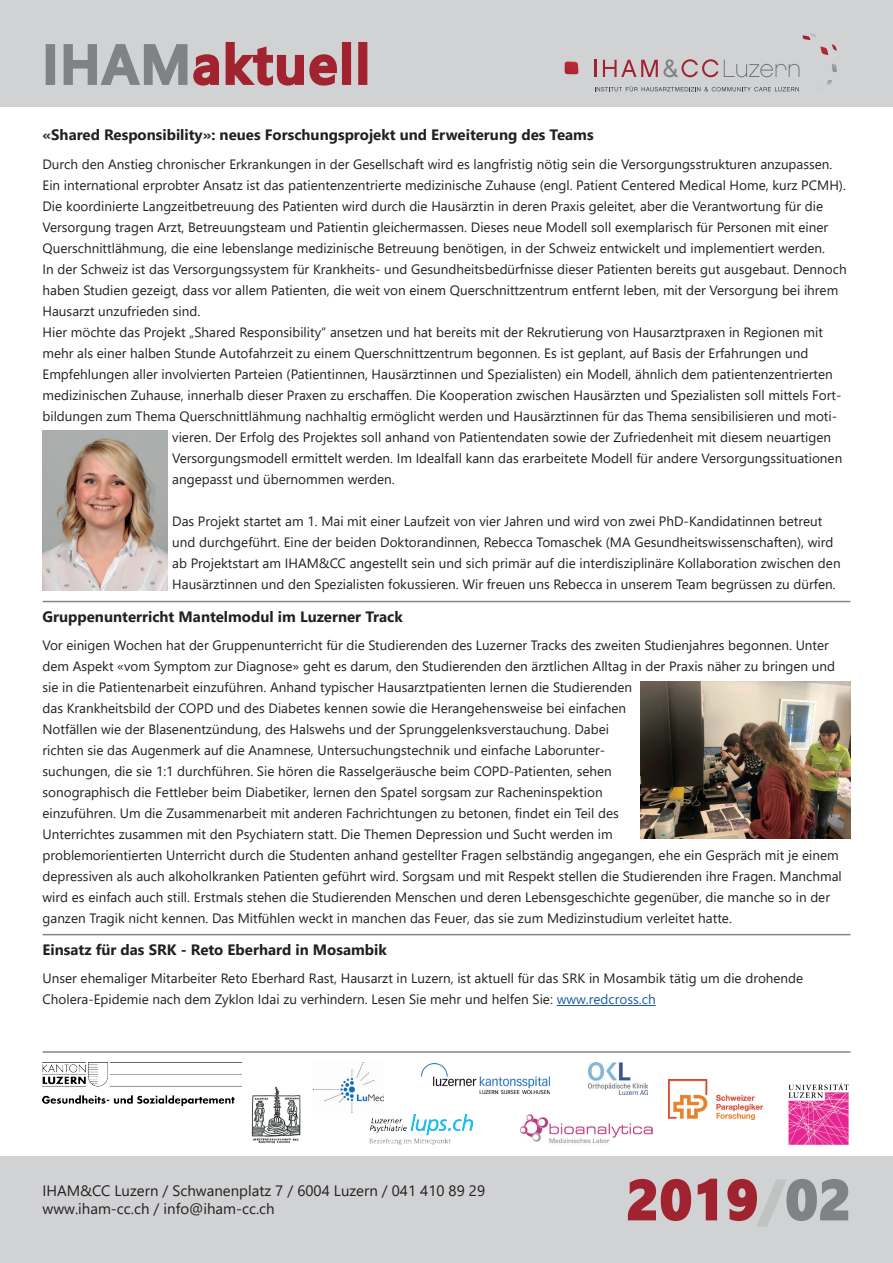
<style>
.page{position:relative;width:893px;height:1263px;background:#fff}
.page>*{position:absolute;margin:0;border:0;box-sizing:border-box;transform-origin:0 0}
.t1{font:600 54px "Segoe UI";letter-spacing:.04em;color:#a22330}
.t2{font:700 54px "Segoe UI";letter-spacing:.04em;color:#a22330}
.t3{font:700 15px "Segoe UI";color:#231f20}
.t4{font:15px/18px "Segoe UI";color:#231f20}
.t5{font:13.5px/21px "Segoe UI";color:#231f20}
.s1{color:#808285}
.s2{color:#175d9e}
.s3{color:#c1c3c2}
</style>
<div class="page">
<div style="left:0;top:0;width:893px;height:106px;background:#d1d2d4"></div>
<div style="left:0;top:1157px;width:893px;height:106px;background:#d1d2d4"></div>
<svg style="left:565px;top:62px;width:13px;height:12px"></svg>
<svg style="left:594px;top:33px;width:243px;height:59px"></svg>
<div style="left:46px;top:44px;width:9px;height:41px;border:3px solid #808285"></div>
<svg style="left:63px;top:42px;width:274px;height:44px"></svg>
<div style="left:342px;top:42px;width:9px;height:43px;border:3px solid #a22330"></div>
<div style="left:358px;top:42px;width:9px;height:43px;border:3px solid #a22330"></div>
<svg style="left:627px;top:1178px;width:91px;height:43px"></svg>
<svg style="left:727px;top:1178px;width:122px;height:49px"></svg>
<hr style="left:43px;top:1051px;width:807px;height:2px;background:#848689">
<img style="left:251px;top:1086px;width:50px;height:58px">
<img style="left:43px;top:1062px;width:199px;height:43px">
<img style="left:370px;top:1115px;width:103px;height:30px">
<img style="left:421px;top:1063px;width:128px;height:31px">
<img style="left:313px;top:1062px;width:70px;height:50px">
<img style="left:788px;top:1083px;width:61px;height:62px">
<img style="left:669px;top:1079px;width:93px;height:40px">
<img style="left:521px;top:1114px;width:132px;height:30px">
<img style="left:588px;top:1062px;width:60px;height:33px">
<hr style="left:557px;top:1005px;width:99px;height:1px;background:#175d9e">
<hr style="left:43px;top:601px;width:807px;height:1px;background:#848689">
<hr style="left:43px;top:934px;width:807px;height:1px;background:#848689">
<img style="left:641px;top:681px;width:209px;height:158px">
<img style="left:43px;top:430px;width:125px;height:160px">
<h1 class="t1" style="left:43px;top:13px;width:329px"><span class="s1">IHAM</span>aktuell</h1>
<p class="t3" style="left:43px;top:121px;width:553px">«Shared Responsibility»: neues Forschungsprojekt und Erweiterung des Teams</p>
<p class="t5" style="left:43px;top:152px;width:791px">Durch den Anstieg chronischer Erkrankungen in der Gesellschaft wird es langfristig nötig sein die Versorgungsstrukturen anzupassen.</p>
<p class="t5" style="left:43px;top:173px;width:805px">Ein international erprobter Ansatz ist das patientenzentrierte medizinische Zuhause (engl. Patient Centered Medical Home, kurz PCMH).</p>
<p class="t5" style="left:43px;top:194px;width:782px">Die koordinierte Langzeitbetreuung des Patienten wird durch die Hausärztin in deren Praxis geleitet, aber die Verantwortung für die</p>
<p class="t5" style="left:43px;top:215px;width:787px">Versorgung tragen Arzt, Betreuungsteam und Patientin gleichermassen. Dieses neue Modell soll exemplarisch für Personen mit einer</p>
<p class="t5" style="left:43px;top:236px;width:784px">Querschnittlähmung, die eine lebenslange medizinische Betreuung benötigen, in der Schweiz entwickelt und implementiert werden.</p>
<p class="t5" style="left:43px;top:257px;width:806px">In der Schweiz ist das Versorgungssystem für Krankheits- und Gesundheitsbedürfnisse dieser Patienten bereits gut ausgebaut. Dennoch</p>
<p class="t5" style="left:43px;top:278px;width:797px">haben Studien gezeigt, dass vor allem Patienten, die weit von einem Querschnittzentrum entfernt leben, mit der Versorgung bei ihrem</p>
<p class="t5" style="left:43px;top:299px;width:159px">Hausarzt unzufrieden sind.</p>
<p class="t5" style="left:43px;top:320px;width:782px">Hier möchte das Projekt „Shared Responsibility“ ansetzen und hat bereits mit der Rekrutierung von Hausarztpraxen in Regionen mit</p>
<p class="t5" style="left:43px;top:341px;width:767px">mehr als einer halben Stunde Autofahrzeit zu einem Querschnittzentrum begonnen. Es ist geplant, auf Basis der Erfahrungen und</p>
<p class="t5" style="left:43px;top:362px;width:792px">Empfehlungen aller involvierten Parteien (Patientinnen, Hausärztinnen und Spezialisten) ein Modell, ähnlich dem patientenzentrierten</p>
<p class="t5" style="left:43px;top:383px;width:800px">medizinischen Zuhause, innerhalb dieser Praxen zu erschaffen. Die Kooperation zwischen Hausärzten und Spezialisten soll mittels Fort-</p>
<p class="t5" style="left:43px;top:404px;width:796px">bildungen zum Thema Querschnittlähmung nachhaltig ermöglicht werden und Hausärztinnen für das Thema sensibilisieren und moti-</p>
<p class="t5" style="left:172px;top:425px;width:660px">vieren. Der Erfolg des Projektes soll anhand von Patientendaten sowie der Zufriedenheit mit diesem neuartigen</p>
<p class="t5" style="left:172px;top:446px;width:672px">Versorgungsmodell ermittelt werden. Im Idealfall kann das erarbeitete Modell für andere Versorgungssituationen</p>
<p class="t5" style="left:172px;top:467px;width:224px">angepasst und übernommen werden.</p>
<p class="t5" style="left:172px;top:509px;width:670px">Das Projekt startet am 1. Mai mit einer Laufzeit von vier Jahren und wird von zwei PhD-Kandidatinnen betreut und durchgeführt. Eine der beiden Doktorandinnen, Rebecca Tomaschek (MA Gesundheitswissenschaften), wird ab Projektstart am IHAM&amp;CC angestellt sein und sich primär auf die interdisziplinäre Kollaboration zwischen den Hausärztinnen und den Spezialisten fokussieren. Wir freuen uns Rebecca in unserem Team begrüssen zu dürfen.</p>
<p class="t3" style="left:43px;top:602px;width:362px">Gruppenunterricht Mantelmodul im Luzerner Track</p>
<p class="t5" style="left:43px;top:634px;width:801px">Vor einigen Wochen hat der Gruppenunterricht für die Studierenden des Luzerner Tracks des zweiten Studienjahres begonnen. Unter dem Aspekt «vom Symptom zur Diagnose» geht es darum, den Studierenden den ärztlichen Alltag in der Praxis näher zu bringen und sie in die Patientenarbeit einzuführen. Anhand typischer Hausarztpatienten lernen die Studierenden<br>das Krankheitsbild der COPD und des Diabetes kennen sowie die Herangehensweise bei einfachen<br>Notfällen wie der Blasenentzündung, des Halswehs und der Sprunggelenksverstauchung. Dabei<br>richten sie das Augenmerk auf die Anamnese, Untersuchungstechnik und einfache Laborunter-<br>suchungen, die sie 1:1 durchführen. Sie hören die Rasselgeräusche beim COPD-Patienten, sehen<br>sonographisch die Fettleber beim Diabetiker, lernen den Spatel sorgsam zur Racheninspektion<br>einzuführen. Um die Zusammenarbeit mit anderen Fachrichtungen zu betonen, findet ein Teil des<br>Unterrichtes zusammen mit den Psychiatern statt. Die Themen Depression und Sucht werden im<br>problemorientierten Unterricht durch die Studenten anhand gestellter Fragen selbständig angegangen, ehe ein Gespräch mit je einem depressiven als auch alkoholkranken Patienten geführt wird. Sorgsam und mit Respekt stellen die Studierenden ihre Fragen. Manchmal wird es einfach auch still. Erstmals stehen die Studierenden Menschen und deren Lebensgeschichte gegenüber, die manche so in der ganzen Tragik nicht kennen. Das Mitfühlen weckt in manchen das Feuer, das sie zum Medizinstudium verleitet hatte.</p>
<p class="t3" style="left:43px;top:935px;width:346px">Einsatz für das SRK - Reto Eberhard in Mosambik</p>
<p class="t5" style="left:43px;top:967px;width:762px">Unser ehemaliger Mitarbeiter Reto Eberhard Rast, Hausarzt in Luzern, ist aktuell für das SRK in Mosambik tätig um die drohende<br>Cholera-Epidemie nach dem Zyklon Idai zu verhindern. Lesen Sie mehr und helfen Sie: <span class="s2">www.redcross.ch</span></p>
<p class="t4" style="left:43px;top:1180px;width:444px">IHAM&amp;CC Luzern / Schwanenplatz 7 / 6004 Luzern / 041 410 89 29 www.iham-cc.ch / info@iham-cc.ch</p>
<h1 class="t2" style="left:627px;top:1149px;width:225px">2019<span class="s3">/</span><span class="s1">02</span></h1>
</div>
